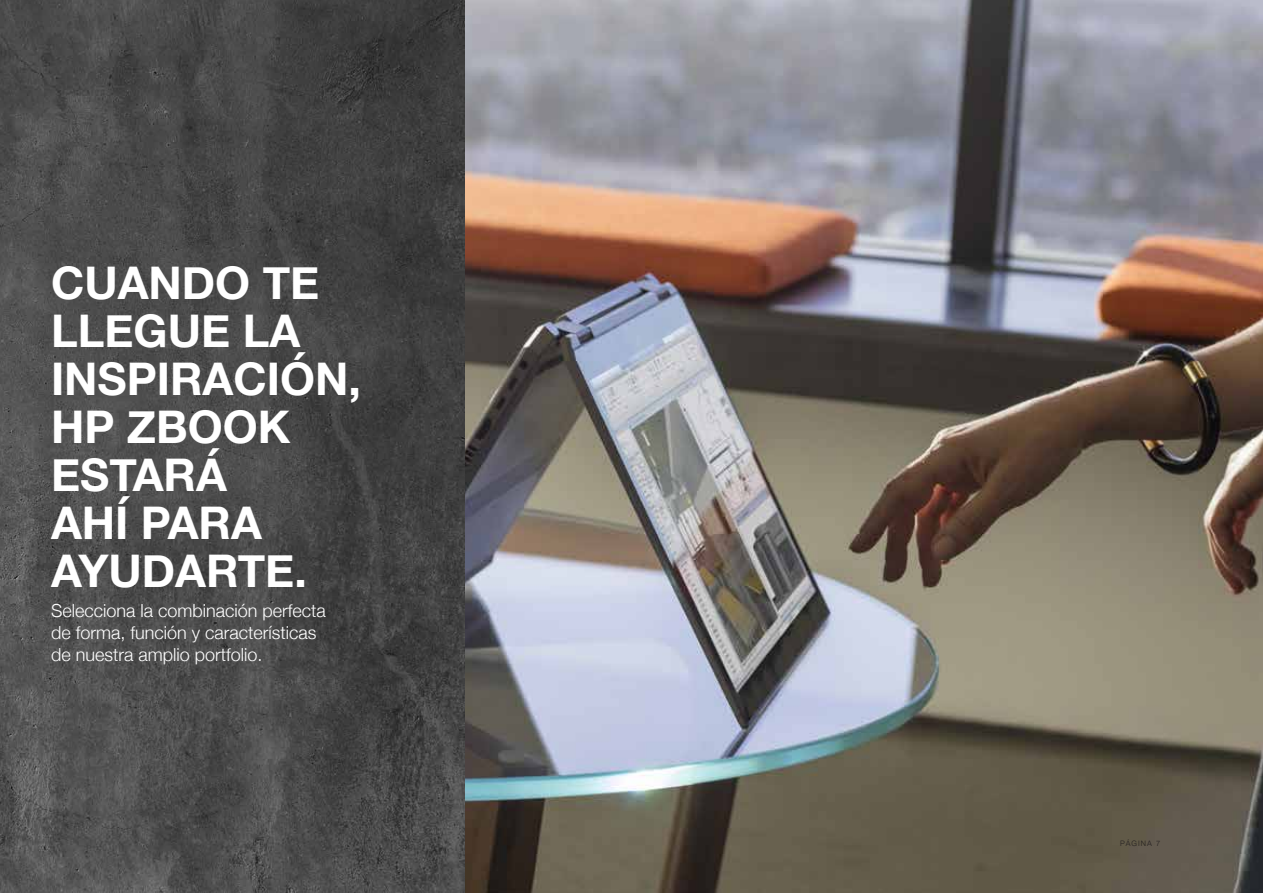
<style>
.page{position:relative;width:1263px;height:893px;background:#fff}
.page>*{position:absolute;margin:0;border:0;box-sizing:border-box;transform-origin:0 0}
.t1{font:700 45px/48px "Helvetica Neue";color:#fff}
.Body_-_Title_page{font:300 18px/21.6px "Helvetica Neue";color:#fff}
.t2{font:300 7.5px "Helvetica Neue";letter-spacing:.14em;color:#231f20}
</style>
<div class="page">
<img style="left:465px;top:0;width:798px;height:893px">
<img style="left:0;top:0;width:465px;height:893px">
<p class="t1" style="left:51px;top:260px;width:311px">CUANDO TE<br>LLEGUE LA<br>INSPIRACIÓN,<br>HP ZBOOK<br>ESTARÁ<br>AHÍ PARA<br>AYUDARTE.</p>
<p class="Body_-_Title_page" style="left:51px;top:599px;width:276px">Selecciona la combinación perfecta de forma, función y características de nuestra amplio portfolio.</p>
<p class="t2" style="left:1120px;top:837px;width:42px">PÁGINA 7</p>
</div>
